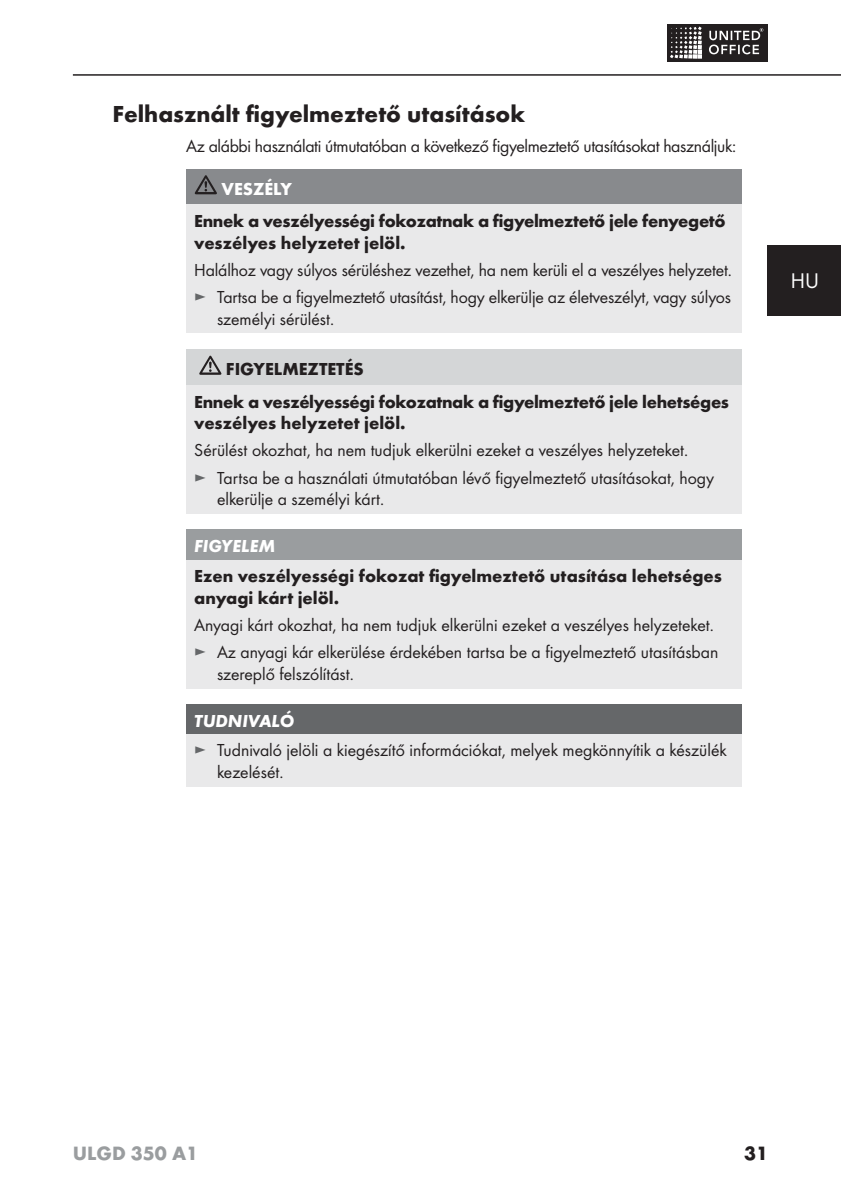
<style>
.page{position:relative;width:841px;height:1191px;background:#fff}
.page>*{position:absolute;margin:0;border:0;box-sizing:border-box;transform-origin:0 0}
.t1{font:700 24px "Futura";color:#231f20}
.t2{font:22px "Futura Boo";color:#fff}
.t3{font:700 20px "Futura";color:#9a9d9f}
.t4{font:700 20px "Futura";color:#231f20}
.t5{font:18px/27.2px "Futura Boo";color:#231f20}
.t6{font:700 18px/21.6px "Futura";letter-spacing:-.01em;color:#231f20}
.t7{font:18px "Futura Boo";letter-spacing:-.02em;color:#231f20}
.t8{font:italic 700 18px "Futura";color:#fff}
.t9{font:700 18px "Futura";color:#fff}
.s1{color:#656769}
</style>
<div class="page">
<hr style="left:73px;top:74px;width:768px;height:2px;background:#231f20">
<div style="left:667px;top:24px;width:100px;height:37px;background:#231f20"></div>
<svg style="left:670px;top:27px;width:32px;height:32px"></svg>
<svg style="left:709px;top:28px;width:54px;height:26px"></svg>
<div style="left:768px;top:245px;width:73px;height:71px;background:#231f20"></div>
<div style="left:186px;top:169px;width:556px;height:36px;background:#888a8d"></div>
<div style="left:186px;top:205px;width:556px;height:128px;background:#e9e9ea"></div>
<svg style="left:195px;top:175px;width:22px;height:19px"></svg>
<div style="left:186px;top:349px;width:556px;height:36px;background:#d4d6d7"></div>
<div style="left:186px;top:385px;width:556px;height:128px;background:#e9e9ea"></div>
<svg style="left:199px;top:356px;width:22px;height:19px"></svg>
<div style="left:186px;top:530px;width:556px;height:30px;background:#9a9d9f"></div>
<div style="left:186px;top:560px;width:556px;height:128px;background:#e9e9ea"></div>
<div style="left:186px;top:704px;width:556px;height:30px;background:#656769"></div>
<div style="left:186px;top:734px;width:556px;height:53px;background:#e9e9ea"></div>
<h1 class="t1" style="left:113px;top:105px;width:414px">Felhasznált figyelmeztető utasítások</h1>
<p class="t7" style="left:186px;top:138px;width:551px">Az alábbi használati útmutatóban a következő figyelmeztető utasításokat használjuk:</p>
<p class="t9" style="left:221px;top:182px;width:72px">VESZÉLY</p>
<p class="t6" style="left:194px;top:212px;width:533px">Ennek a veszélyességi fokozatnak a figyelmeztető jele fenyegető veszélyes helyzetet jelöl.</p>
<p class="t5" style="left:194px;top:257px;width:539px">Halálhoz vagy súlyos sérüléshez vezethet, ha nem kerüli el a veszélyes helyzetet. <span class="s1">►</span> Tartsa be a figyelmeztető utasítást, hogy elkerülje az életveszélyt, vagy súlyos</p>
<p class="t5" style="left:217px;top:306px;width:119px">személyi sérülést.</p>
<p class="t6" style="left:194px;top:355px;width:536px;line-height:32.2px;text-indent:32px">FIGYELMEZTETÉS<br>Ennek a veszélyességi fokozatnak a figyelmeztető jele lehetséges</p>
<p class="t6" style="left:194px;top:414px;width:213px">veszélyes helyzetet jelöl.</p>
<p class="t5" style="left:194px;top:438px;width:521px">Sérülést okozhat, ha nem tudjuk elkerülni ezeket a veszélyes helyzeteket.<br><span class="s1">►</span> Tartsa be a használati útmutatóban lévő figyelmeztető utasításokat, hogy</p>
<p class="t5" style="left:217px;top:486px;width:169px">elkerülje a személyi kárt.</p>
<p class="t8" style="left:194px;top:539px;width:82px">FIGYELEM</p>
<p class="t6" style="left:194px;top:567px;width:529px">Ezen veszélyességi fokozat figyelmeztető utasítása lehetséges anyagi kárt jelöl.</p>
<p class="t5" style="left:194px;top:612px;width:525px">Anyagi kárt okozhat, ha nem tudjuk elkerülni ezeket a veszélyes helyzeteket. <span class="s1">►</span> Az anyagi kár elkerülése érdekében tartsa be a figyelmeztető utasításban</p>
<p class="t5" style="left:217px;top:661px;width:138px">szereplő felszólítást.</p>
<p class="t8" style="left:194px;top:713px;width:101px">TUDNIVALÓ</p>
<p class="t5" style="left:217px;top:740px;width:511px;line-height:21.6px;text-indent:-23px"><span class="s1">►</span> Tudnivaló jelöli a kiegészítő információkat, melyek megkönnyítik a készülék kezelését.</p>
<p class="t2" style="left:790px;top:270px;width:30px">HU</p>
<p class="t3" style="left:73px;top:1144px;width:127px">ULGD 350 A1</p>
<p class="t4" style="left:744px;top:1145px;width:25px">31</p>
</div>
